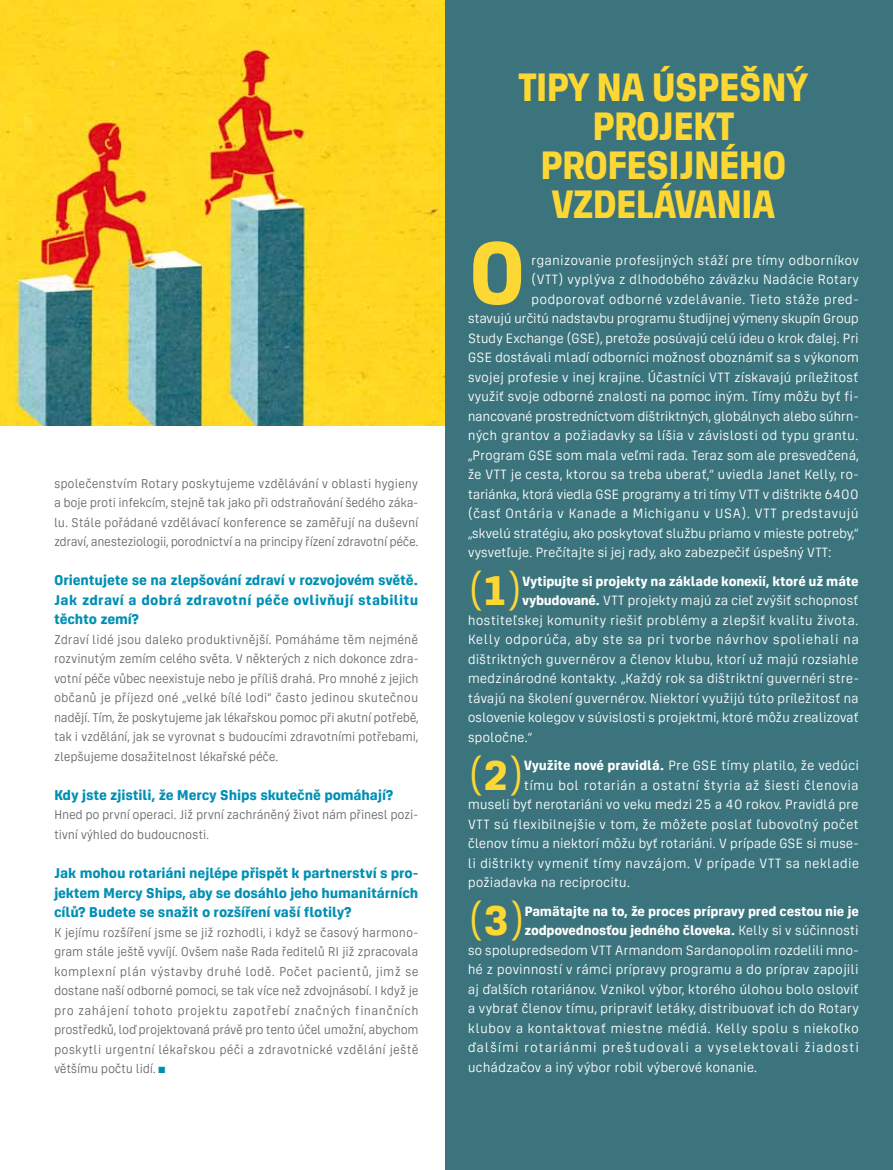
<style>
.page{position:relative;width:893px;height:1170px;background:#fff}
.page>*{position:absolute;margin:0;border:0;box-sizing:border-box;transform-origin:0 0}
.t1{font:700 93.15px "Unio";color:#fdd734}
.t2{font:43.95px "Unio";color:#fdd734}
.t3{font:700 42px/39px "Unio";letter-spacing:-.05em;color:#fdd734;scale:.95 1}
.t4{font:700 15px/19.5px "Unio";letter-spacing:-.01em;color:#008fb4;text-align:justify}
.t5{font:14.25px "Unio";letter-spacing:-.01em;color:#fff}
.t6{font:14.25px "Unio";letter-spacing:-.03em;color:#fff}
.t7{font:700 14.25px "Unio";letter-spacing:-.015em;color:#fff}
.t8{font:14.25px "Unio";letter-spacing:.01em;color:#fff}
.t9{font:14.25px "Unio";letter-spacing:.045em;color:#fff}
.t10{font:14.25px "Unio";letter-spacing:.025em;color:#fff}
.t11{font:14.25px "Unio";letter-spacing:.015em;color:#fff}
.t12{font:14.25px "Unio";letter-spacing:.02em;color:#fff}
.t13{font:13.5px/19.5px "Unio";letter-spacing:-.02em;color:#6a666a;text-align:justify;scale:.96 1}
.s1{color:#008fb4}
.s2{font-weight:700}
.s3{font-weight:400}
</style>
<div class="page">
<img style="left:0;top:0;width:446px;height:425px">
<div style="left:446px;top:0;width:447px;height:1169px;background:#3b747d"></div>
<p class="t13" style="left:54px;top:473px;width:382px">společenstvím Rotary poskytujeme vzdělávání v oblasti hygieny a boje proti infekcím, stejně tak jako při odstraňování šedého záka&shy;lu. Stále pořádané vzdělávací konference se zaměřují na duševní zdraví, anesteziologii, porodnictví a na principy řízení zdravotní péče.</p>
<p class="t4" style="left:54px;top:570px;width:366px">Orientujete se na zlepšování zdraví v rozvojovém světě.<br>Jak zdraví a dobrá zdravotní péče ovlivňují stabilitu těchto zemí?</p>
<p class="t13" style="left:54px;top:629px;width:381px">Zdraví lidé jsou daleko produktivnější. Pomáháme těm nejméně rozvinutým zemím celého světa. V některých z nich dokonce zdra&shy;votní péče vůbec neexistuje nebo je příliš drahá. Pro mnohé z jejich občanů je příjezd oné „velké bílé lodi“ často jedinou skutečnou nadějí. Tím, že poskytujeme jak lékařskou pomoc při akutní potřebě, tak i vzdělání, jak se vyrovnat s budoucími zdravotními potřebami, zlepšujeme dosažitelnost lékařské péče.</p>
<p class="t4" style="left:54px;top:785px;width:341px">Kdy jste zjistili, že Mercy Ships skutečně pomáhají?</p>
<p class="t13" style="left:54px;top:805px;width:381px">H ned po první operaci. Již první zachráněný život nám přinesl pozi&shy;tivní výhled do budoucnosti.</p>
<p class="t4" style="left:54px;top:863px;width:366px">Jak mohou rotariáni nejlépe přispět k partnerství s pro&shy;jektem Mercy Ships, aby se dosáhlo jeho humanitárních cílů? Budete se snažit o rozšíření vaší flotily?</p>
<p class="t13" style="left:54px;top:922px;width:381px">K jejímu rozšíření jsme se již rozhodli, i když se časový harmono&shy;gram stále ještě vyvíjí. Ovšem naše Rada ředitelů RI již zpracovala komplexní plán výstavby druhé lodě. Počet pacientů, jimž se dostane naší odborné pomoci, se tak více než zdvojnásobí. I když je pro zahájení tohoto projektu zapotřebí značných finančních prostředků, loď projektovaná právě pro tento účel umožní, abychom poskytli urgentní lékařskou péči a zdravotnické vzdělání ještě většímu počtu lidí. <span class="s1">■</span></p>
<h3 class="t3" style="left:518px;top:67px;width:308px">Tipy na úspešný</h3>
<h3 class="t3" style="left:592px;top:106px;width:107px">projekt</h3>
<h3 class="t3" style="left:540px;top:145px;width:22px">profesi</h3>
<h3 class="t3" style="left:551px;top:145px;width:245px;text-indent:128px">jného vzdelávania</h3>
<h1 class="t1" style="left:468px;top:221px;width:60px">O</h1>
<p class="t5" style="left:531px;top:252px;width:329px">rganizovanie profesijných stáží pre tímy odborníkov</p>
<p class="t5" style="left:531px;top:271px;width:329px">(VTT) vyplýva z dlhodobého záväzku Nadácie Rotary</p>
<p class="t8" style="left:531px;top:291px;width:329px">podporovať odborné vzdelávanie. Tieto stáže pred-</p>
<p class="t6" style="left:468px;top:310px;width:393px">stavujú určitú nadstavbu programu študijnej výmeny skupín G roup</p>
<p class="t5" style="left:468px;top:330px;width:393px">Study Exchange (GSE), pretože posúvajú celú ideu o krok ďalej. Pri</p>
<p class="t5" style="left:468px;top:349px;width:393px">GSE dostávali mladí odborníci možnosť oboznámiť sa s výkonom</p>
<p class="t5" style="left:468px;top:369px;width:392px">svojej profesie v inej krajine. Účastníci VTT získavajú príležitosť</p>
<p class="t5" style="left:468px;top:388px;width:393px">využiť svoje odborné znalosti na pomoc iným. Tímy môžu byť fi-</p>
<p class="t6" style="left:468px;top:408px;width:393px">nancované prostredníctvom dištriktných, globálnych alebo súhrn-</p>
<p class="t5" style="left:468px;top:427px;width:392px">ných grantov a požiadavky sa líšia v závislosti od typu grantu.</p>
<p class="t5" style="left:468px;top:447px;width:393px">„Program GSE som mala veľmi rada. Teraz som ale presvedčená,</p>
<p class="t5" style="left:468px;top:466px;width:393px">že VTT je cesta, ktorou sa treba uberať,“ uviedla Janet Kelly, ro-</p>
<p class="t6" style="left:468px;top:486px;width:393px">tariánka, ktorá viedla GSE programy a tri tímy VTT v dištrikte 6400</p>
<p class="t8" style="left:468px;top:505px;width:392px">(časť Ontária v Kanade a Michiganu v USA). VTT predstavujú</p>
<p class="t6" style="left:468px;top:525px;width:393px">„skvelú stratégiu, ako poskytovať službu priamo v mieste potreby,“</p>
<p class="t5" style="left:468px;top:544px;width:365px">vysvetľuje. Prečítajte si jej rady, ako zabezpečiť úspešný VTT:</p>
<h2 class="t2" style="left:468px;top:566px;width:56px">(<span class="s2">1</span>)</h2>
<p class="t7" style="left:522px;top:573px;width:338px">Vytipujte si projekty na základe konexií, ktoré už máte</p>
<p class="t5" style="left:522px;top:592px;width:338px"><span class="s2">vybudované.</span> VTT projekty majú za cieľ zvýšiť schopnosť</p>
<p class="t5" style="left:468px;top:612px;width:392px">hostiteľskej komunity riešiť problémy a zlepšiť kvalitu života.</p>
<p class="t10" style="left:468px;top:631px;width:393px">Kelly odporúča, aby ste sa pri tvorbe návrhov spoliehali na</p>
<p class="t5" style="left:468px;top:651px;width:393px">dištriktných guvernérov a členov klubu, ktorí už majú rozsiahle</p>
<p class="t5" style="left:468px;top:670px;width:393px">medzinárodné kontakty. „Každý rok sa dištriktní guvernéri stre-</p>
<p class="t5" style="left:468px;top:690px;width:393px">távajú na školení guvernérov. Niektorí využijú túto príležitosť na</p>
<p class="t5" style="left:468px;top:709px;width:393px">oslovenie kolegov v súvislosti s projektmi, ktoré môžu zrealizovať</p>
<p class="t5" style="left:468px;top:729px;width:66px">spoločne.“</p>
<h2 class="t2" style="left:468px;top:751px;width:58px">(<span class="s2">2</span>)</h2>
<p class="t5" style="left:524px;top:757px;width:337px"><span class="s2">Využite nové pravidlá.</span> Pre GSE tímy platilo, že vedúci</p>
<p class="t12" style="left:524px;top:777px;width:337px">tímu bol rotarián a ostatní štyria až šiesti členovia</p>
<p class="t5" style="left:468px;top:796px;width:392px">museli byť nerotariáni vo veku medzi 25 a 40 rokov. Pravidlá pre</p>
<p class="t5" style="left:468px;top:816px;width:393px">VTT sú flexibilnejšie v tom, že môžete poslať ľubovoľný počet</p>
<p class="t5" style="left:468px;top:835px;width:393px">členov tímu a niektorí môžu byť rotariáni. V prípade GSE si muse-</p>
<p class="t5" style="left:468px;top:855px;width:393px">li dištrikty vymeniť tímy navzájom. V prípade VTT sa nekladie</p>
<p class="t5" style="left:468px;top:874px;width:164px">požiadavka na reciprocitu.</p>
<h2 class="t2" style="left:468px;top:896px;width:59px">(<span class="s2">3</span>)</h2>
<p class="t7" style="left:525px;top:903px;width:336px">Pamätajte na to, že proces prípravy pred cestou nie je</p>
<p class="t7" style="left:525px;top:922px;width:336px">zodpovednosťou jedného človeka. <span class="s3">Kelly si v súčinnosti</span></p>
<p class="t5" style="left:468px;top:942px;width:393px">so spolupredsedom VTT Armandom Sardanopolim rozdelili mno-</p>
<p class="t5" style="left:468px;top:961px;width:392px">hé z povinností v rámci prípravy programu a do príprav zapojili</p>
<p class="t5" style="left:468px;top:981px;width:393px">aj ďalších rotariánov. Vznikol výbor, ktorého úlohou bolo osloviť</p>
<p class="t5" style="left:468px;top:1000px;width:393px">a vybrať členov tímu, pripraviť letáky, distribuovať ich do Rotary</p>
<p class="t11" style="left:468px;top:1020px;width:393px">klubov a kontaktovať miestne médiá. Kelly spolu s niekoľko</p>
<p class="t9" style="left:468px;top:1039px;width:393px">ďalšími rotariánmi preštudovali a vyselektovali žiadosti</p>
<p class="t5" style="left:468px;top:1059px;width:291px">uchádzačov a iný výbor robil výberové konanie.</p>
</div>
